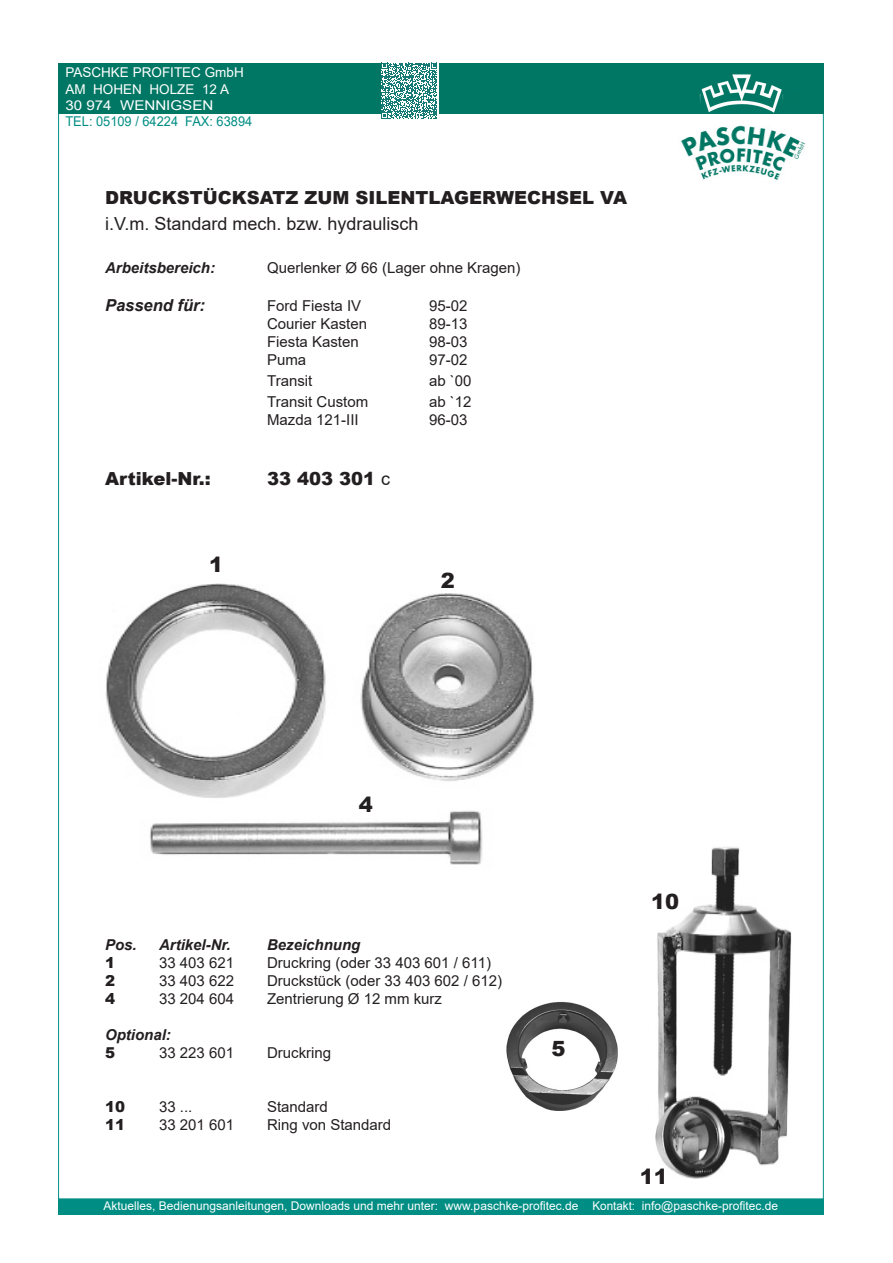
<style>
.page{position:relative;width:893px;height:1263px;background:#fff}
.page>*{position:absolute;margin:0;border:0;box-sizing:border-box;transform-origin:0 0}
.t1{font:900 21px "Arial";color:#231f20}
.t2{font:900 18px "Arial";color:#231f20}
.t3{font:18px "Arial";color:#231f20}
.t4{font:italic 700 16.5px "Arial";color:#231f20}
.t5{font:15px "Arial";color:#231f20}
.t6{font:italic 700 15px "Arial";color:#231f20}
.t7{font:900 15px "Arial";color:#231f20}
.t8{font:13.5px "Arial";color:#fff}
.t9{font:13.5px "Arial";color:#008e84;scale:.95 1}
.t10{font:13.5px "Arial";color:#fff;scale:1.12 1}
.t11{font:12px "Arial";color:#fff}
.s1{font-weight:400}
</style>
<div class="page">
<img style="left:106px;top:583px;width:428px;height:282px">
<img style="left:655px;top:847px;width:137px;height:332px">
<div style="left:58px;top:1199px;width:766px;height:15px;background:#008e84"></div>
<img style="left:681px;top:125px;width:125px;height:55px">
<div style="left:58px;top:64px;width:766px;height:50px;background:#007764"></div>
<img style="left:701px;top:75px;width:81px;height:37px">
<svg style="left:381px;top:63px;width:56px;height:56px"></svg>
<img style="left:506px;top:1001px;width:112px;height:109px">
<p class="t8" style="left:65px;top:63px;width:180px">PASCHKE PROFITEC GmbH</p>
<p class="t8" style="left:65px;top:79px;width:165px">AM HOHEN HOLZE 12 A</p>
<p class="t10" style="left:65px;top:96px;width:134px">30 974 WENNIGSEN</p>
<p class="t9" style="left:65px;top:112px;width:198px">TEL: 05109 / 64224 FAX: 63894</p>
<p class="t2" style="left:105px;top:185px;width:524px">DRUCKSTÜCKSATZ ZUM SILENTLAGERWECHSEL VA</p>
<p class="t3" style="left:105px;top:211px;width:315px">i.V.m. Standard mech. bzw. hydraulisch</p>
<p class="t6" style="left:105px;top:258px;width:112px">Arbeitsbereich:</p>
<p class="t5" style="left:267px;top:257px;width:255px">Querlenker Ø 66 (Lager ohne Kragen)</p>
<p class="t4" style="left:105px;top:294px;width:101px">Passend für:</p>
<p class="t5" style="left:267px;top:295px;width:96px">Ford Fiesta IV</p>
<p class="t5" style="left:429px;top:295px;width:40px">95-02</p>
<p class="t5" style="left:267px;top:313px;width:102px">Courier Kasten</p>
<p class="t5" style="left:429px;top:313px;width:40px">89-13</p>
<p class="t5" style="left:267px;top:331px;width:93px">Fiesta Kasten</p>
<p class="t5" style="left:429px;top:331px;width:40px">98-03</p>
<p class="t5" style="left:267px;top:349px;width:41px">Puma</p>
<p class="t5" style="left:429px;top:349px;width:40px">97-02</p>
<p class="t5" style="left:267px;top:370px;width:47px">Transit</p>
<p class="t5" style="left:429px;top:370px;width:44px">ab `00</p>
<p class="t5" style="left:267px;top:391px;width:103px">Transit Custom</p>
<p class="t5" style="left:429px;top:391px;width:44px">ab `12</p>
<p class="t5" style="left:267px;top:409px;width:93px">Mazda 121-III</p>
<p class="t5" style="left:429px;top:409px;width:40px">96-03</p>
<p class="t2" style="left:105px;top:466px;width:107px">Artikel-Nr.:</p>
<p class="t2" style="left:267px;top:466px;width:125px">33 403 301 <span class="s1">c</span></p>
<p class="t1" style="left:209px;top:549px;width:16px">1</p>
<p class="t1" style="left:441px;top:565px;width:16px">2</p>
<p class="t1" style="left:359px;top:789px;width:16px">4</p>
<p class="t6" style="left:105px;top:934px;width:33px">Pos.</p>
<p class="t6" style="left:159px;top:934px;width:73px">Artikel-Nr.</p>
<p class="t6" style="left:267px;top:934px;width:95px">Bezeichnung</p>
<p class="t7" style="left:105px;top:951px;width:12px">1</p>
<p class="t5" style="left:159px;top:952px;width:77px">33 403 621</p>
<p class="t5" style="left:267px;top:952px;width:226px">Druckring (oder 33 403 601 / 611)</p>
<p class="t7" style="left:105px;top:969px;width:12px">2</p>
<p class="t5" style="left:159px;top:970px;width:77px">33 403 622</p>
<p class="t5" style="left:267px;top:970px;width:237px">Druckstück (oder 33 403 602 / 612)</p>
<p class="t7" style="left:105px;top:987px;width:12px">4</p>
<p class="t5" style="left:159px;top:988px;width:77px">33 204 604</p>
<p class="t5" style="left:267px;top:988px;width:177px">Zentrierung Ø 12 mm kurz</p>
<p class="t6" style="left:105px;top:1024px;width:67px">Optional:</p>
<p class="t7" style="left:105px;top:1041px;width:12px">5</p>
<p class="t5" style="left:159px;top:1042px;width:77px">33 223 601</p>
<p class="t5" style="left:267px;top:1042px;width:66px">Druckring</p>
<p class="t7" style="left:105px;top:1095px;width:22px">10</p>
<p class="t5" style="left:159px;top:1096px;width:35px">33 ...</p>
<p class="t5" style="left:267px;top:1096px;width:62px">Standard</p>
<p class="t7" style="left:105px;top:1113px;width:22px">11</p>
<p class="t5" style="left:159px;top:1114px;width:77px">33 201 601</p>
<p class="t5" style="left:267px;top:1114px;width:126px">Ring von Standard</p>
<p class="t1" style="left:551px;top:1033px;width:16px">5</p>
<p class="t1" style="left:651px;top:886px;width:30px">10</p>
<p class="t1" style="left:640px;top:1161px;width:30px">11</p>
<p class="t11" style="left:103px;top:1197px;width:676px">Aktuelles, Bedienungsanleitungen, Downloads und mehr unter: www.paschke-profitec.de Kontakt: info@paschke-profitec.de</p>
</div>
